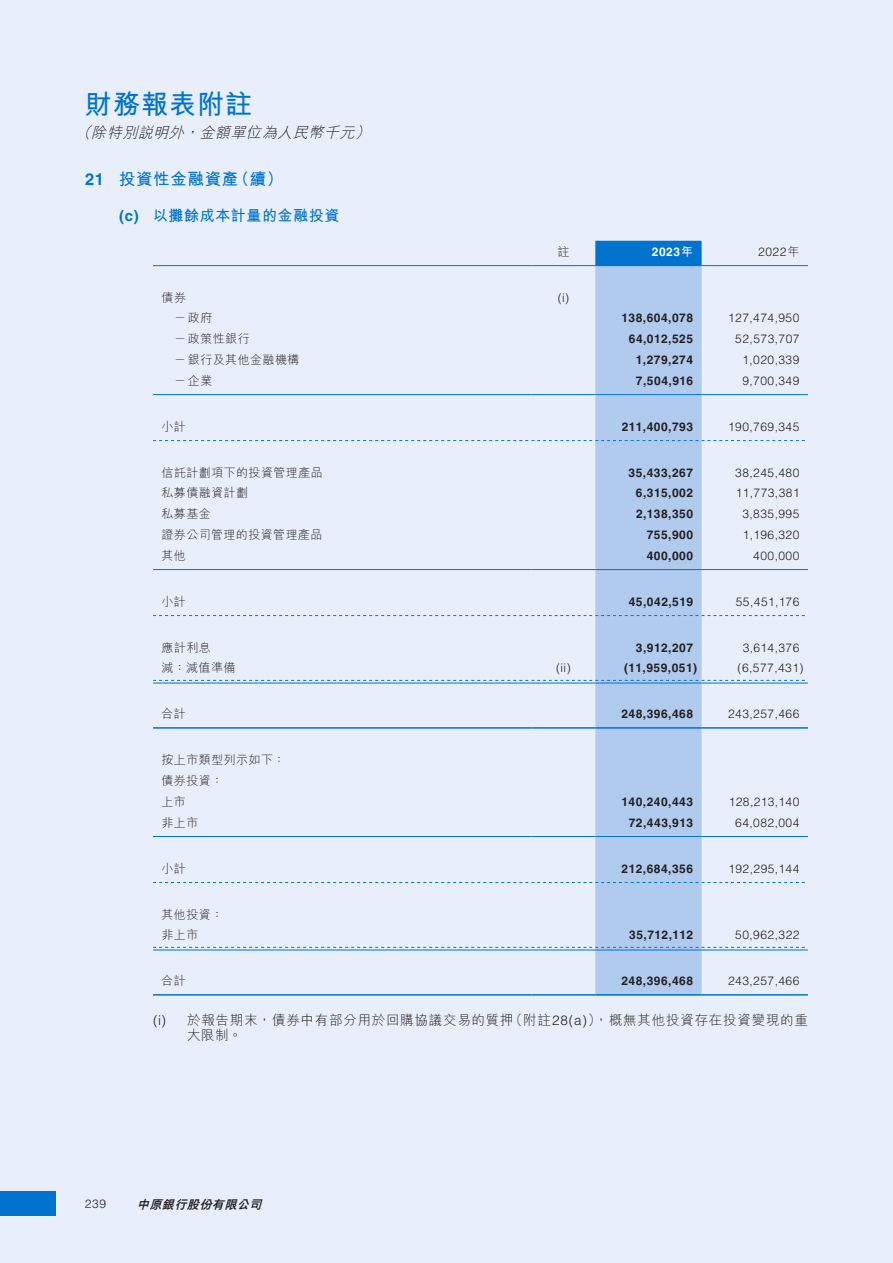
<style>
.page{position:relative;width:893px;height:1263px;background:#e8eefa}
.page>*{position:absolute;margin:0;border:0;box-sizing:border-box;transform-origin:0 0}
.t1{font:700 27px "M Hei HK";letter-spacing:.04em;color:#0073ce}
.t2{font:700 16.5px "M Hei HK";letter-spacing:.04em;color:#0073ce}
.t3{font:italic 300 15px "M Hei HK";color:#231f20}
.t4{font:700 15px "M Hei HK";letter-spacing:.04em;color:#0073ce}
.t5{font:300 13.5px/15px "M Hei HK";letter-spacing:.055em;color:#231f20}
.t6{font:300 12px "Helvetica LT Std";letter-spacing:.04em;color:#231f20}
.t7{font:700 12px "Helvetica LT Std";letter-spacing:.045em;color:#231f20}
.t8{font:300 12px/20.7px "M Hei HK";letter-spacing:.04em;color:#231f20}
.t9{font:italic 800 12px "M Hei HK";color:#231f20}
.t10{font:700 12px "Helvetica LT Std";color:#fff}
.s1{font-family:"Helvetica LT Std"}
.s2{font-family:"M Hei HK"}
</style>
<div class="page">
<div style="left:0;top:1191px;width:56px;height:24px;background:#0073ce"></div>
<div style="left:595px;top:241px;width:107px;height:24px;background:#0073ce"></div>
<div style="left:595px;top:266px;width:107px;height:728px;background:#b1cbef"></div>
<hr style="left:153px;top:265px;width:378px;height:1px;background:#0073ce">
<hr style="left:531px;top:265px;width:64px;height:1px;background:#0073ce">
<hr style="left:595px;top:265px;width:107px;height:1px;background:#0073ce">
<hr style="left:702px;top:265px;width:106px;height:1px;background:#0073ce">
<hr style="left:153px;top:394px;width:378px;height:1px;background:#0073ce">
<hr style="left:531px;top:394px;width:64px;height:1px;background:#0073ce">
<hr style="left:595px;top:394px;width:107px;height:1px;background:#0073ce">
<hr style="left:702px;top:394px;width:106px;height:1px;background:#0073ce">
<svg style="left:153px;top:440px;width:652px;height:1px"></svg>
<hr style="left:153px;top:569px;width:378px;height:1px;background:#0073ce">
<hr style="left:531px;top:569px;width:64px;height:1px;background:#0073ce">
<hr style="left:595px;top:569px;width:107px;height:1px;background:#0073ce">
<hr style="left:702px;top:569px;width:106px;height:1px;background:#0073ce">
<svg style="left:153px;top:615px;width:652px;height:1px"></svg>
<hr style="left:153px;top:683px;width:378px;height:1px;background:#0073ce">
<hr style="left:531px;top:683px;width:64px;height:1px;background:#0073ce">
<hr style="left:595px;top:683px;width:107px;height:1px;background:#0073ce">
<svg style="left:153px;top:680px;width:652px;height:1px"></svg>
<hr style="left:702px;top:683px;width:106px;height:1px;background:#0073ce">
<hr style="left:153px;top:727px;width:378px;height:2px;background:#0073ce">
<hr style="left:531px;top:727px;width:64px;height:2px;background:#0073ce">
<hr style="left:595px;top:727px;width:107px;height:2px;background:#0073ce">
<hr style="left:702px;top:727px;width:106px;height:2px;background:#0073ce">
<hr style="left:153px;top:836px;width:378px;height:1px;background:#0073ce">
<hr style="left:531px;top:836px;width:64px;height:1px;background:#0073ce">
<hr style="left:595px;top:836px;width:107px;height:1px;background:#0073ce">
<hr style="left:702px;top:836px;width:106px;height:1px;background:#0073ce">
<svg style="left:153px;top:882px;width:652px;height:1px"></svg>
<hr style="left:153px;top:950px;width:378px;height:1px;background:#0073ce">
<hr style="left:531px;top:950px;width:64px;height:1px;background:#0073ce">
<hr style="left:595px;top:950px;width:107px;height:1px;background:#0073ce">
<svg style="left:153px;top:947px;width:652px;height:1px"></svg>
<hr style="left:702px;top:950px;width:106px;height:1px;background:#0073ce">
<hr style="left:153px;top:994px;width:378px;height:1px;background:#0073ce">
<hr style="left:531px;top:994px;width:64px;height:1px;background:#0073ce">
<hr style="left:595px;top:994px;width:107px;height:1px;background:#0073ce">
<hr style="left:702px;top:994px;width:106px;height:1px;background:#0073ce">
<h1 class="t1" style="left:85px;top:84px;width:169px">財務報表附註</h1>
<p class="t3" style="left:76px;top:125px;width:300px">（除特別說明外，金額單位為人民幣千元）</p>
<h2 class="t2" style="left:85px;top:167px;width:200px"><span class="s1">21</span> 投資性金融資產（續）</h2>
<p class="t4" style="left:119px;top:204px;width:222px"><span class="s1">(c)</span> 以攤餘成本計量的金融投資</p>
<p class="t8" style="left:557px;top:241px;width:13px">註</p>
<p class="t10" style="left:652px;top:244px;width:43px">2023<span class="s2">年</span></p>
<p class="t6" style="left:758px;top:244px;width:43px">2022<span class="s2">年</span></p>
<p class="t8" style="left:162px;top:287px;width:26px">債券</p>
<p class="t6" style="left:558px;top:290px;width:13px">(i)</p>
<p class="t8" style="left:174px;top:307px;width:40px">－政府</p>
<p class="t7" style="left:621px;top:311px;width:73px">138,604,078</p>
<p class="t6" style="left:728px;top:311px;width:73px">127,474,950</p>
<p class="t8" style="left:174px;top:328px;width:77px">－政策性銀行</p>
<p class="t7" style="left:629px;top:332px;width:66px">64,012,525</p>
<p class="t6" style="left:735px;top:331px;width:66px">52,573,707</p>
<p class="t8" style="left:174px;top:349px;width:127px">－銀行及其他金融機構</p>
<p class="t7" style="left:636px;top:352px;width:59px">1,279,274</p>
<p class="t6" style="left:742px;top:352px;width:58px">1,020,339</p>
<p class="t8" style="left:174px;top:370px;width:40px">－企業</p>
<p class="t7" style="left:636px;top:373px;width:59px">7,504,916</p>
<p class="t6" style="left:742px;top:373px;width:59px">9,700,349</p>
<p class="t8" style="left:161px;top:416px;width:26px">小計</p>
<p class="t7" style="left:622px;top:419px;width:73px">211,400,793</p>
<p class="t6" style="left:728px;top:419px;width:73px">190,769,345</p>
<p class="t8" style="left:162px;top:462px;width:163px">信託計劃項下的投資管理產品</p>
<p class="t7" style="left:629px;top:465px;width:66px">35,433,267</p>
<p class="t6" style="left:735px;top:465px;width:66px">38,245,480</p>
<p class="t8" style="left:162px;top:482px;width:88px">私募債融資計劃</p>
<p class="t7" style="left:636px;top:486px;width:59px">6,315,002</p>
<p class="t6" style="left:736px;top:486px;width:65px">11,773,381</p>
<p class="t8" style="left:162px;top:503px;width:51px">私募基金</p>
<p class="t7" style="left:636px;top:507px;width:59px">2,138,350</p>
<p class="t6" style="left:742px;top:506px;width:59px">3,835,995</p>
<p class="t8" style="left:161px;top:524px;width:163px">證券公司管理的投資管理產品</p>
<p class="t7" style="left:647px;top:527px;width:48px">755,900</p>
<p class="t6" style="left:743px;top:527px;width:58px">1,196,320</p>
<p class="t8" style="left:161px;top:545px;width:26px">其他</p>
<p class="t7" style="left:647px;top:548px;width:48px">400,000</p>
<p class="t6" style="left:753px;top:548px;width:48px">400,000</p>
<p class="t8" style="left:161px;top:591px;width:26px">小計</p>
<p class="t7" style="left:629px;top:594px;width:66px">45,042,519</p>
<p class="t6" style="left:736px;top:594px;width:65px">55,451,176</p>
<p class="t8" style="left:162px;top:637px;width:51px">應計利息</p>
<p class="t7" style="left:636px;top:640px;width:59px">3,912,207</p>
<p class="t6" style="left:743px;top:640px;width:58px">3,614,376</p>
<p class="t8" style="left:162px;top:657px;width:76px">減：減值準備</p>
<p class="t6" style="left:556px;top:661px;width:16px">(ii)</p>
<p class="t7" style="left:624px;top:661px;width:75px">(11,959,051)</p>
<p class="t6" style="left:738px;top:661px;width:67px">(6,577,431)</p>
<p class="t8" style="left:162px;top:703px;width:26px">合計</p>
<p class="t7" style="left:621px;top:707px;width:73px">248,396,468</p>
<p class="t6" style="left:728px;top:707px;width:73px">243,257,466</p>
<p class="t8" style="left:161px;top:749px;width:125px">按上市類型列示如下：債券投資：<br>上市</p>
<p class="t7" style="left:621px;top:794px;width:73px">140,240,443</p>
<p class="t6" style="left:729px;top:794px;width:72px">128,213,140</p>
<p class="t8" style="left:161px;top:812px;width:38px">非上市</p>
<p class="t7" style="left:629px;top:815px;width:66px">72,443,913</p>
<p class="t6" style="left:735px;top:815px;width:66px">64,082,004</p>
<p class="t8" style="left:161px;top:858px;width:26px">小計</p>
<p class="t7" style="left:622px;top:861px;width:73px">212,684,356</p>
<p class="t6" style="left:728px;top:861px;width:72px">192,295,144</p>
<p class="t8" style="left:161px;top:904px;width:63px">其他投資：非上市</p>
<p class="t7" style="left:629px;top:928px;width:65px">35,712,112</p>
<p class="t6" style="left:735px;top:927px;width:66px">50,962,322</p>
<p class="t8" style="left:162px;top:970px;width:26px">合計</p>
<p class="t7" style="left:621px;top:974px;width:73px">248,396,468</p>
<p class="t6" style="left:728px;top:973px;width:73px">243,257,466</p>
<p class="t5" style="left:187px;top:1012px;width:622px;text-indent:-34px"><span class="s1">(i)</span> 於報告期末，債券中有部分用於回購協議交易的質押（附註<span class="s1">28(a)</span>），概無其他投資存在投資變現的重大限制。</p>
<p class="t6" style="left:85px;top:1196px;width:23px">239</p>
<p class="t9" style="left:137px;top:1198px;width:129px">中原銀行股份有限公司</p>
</div>
